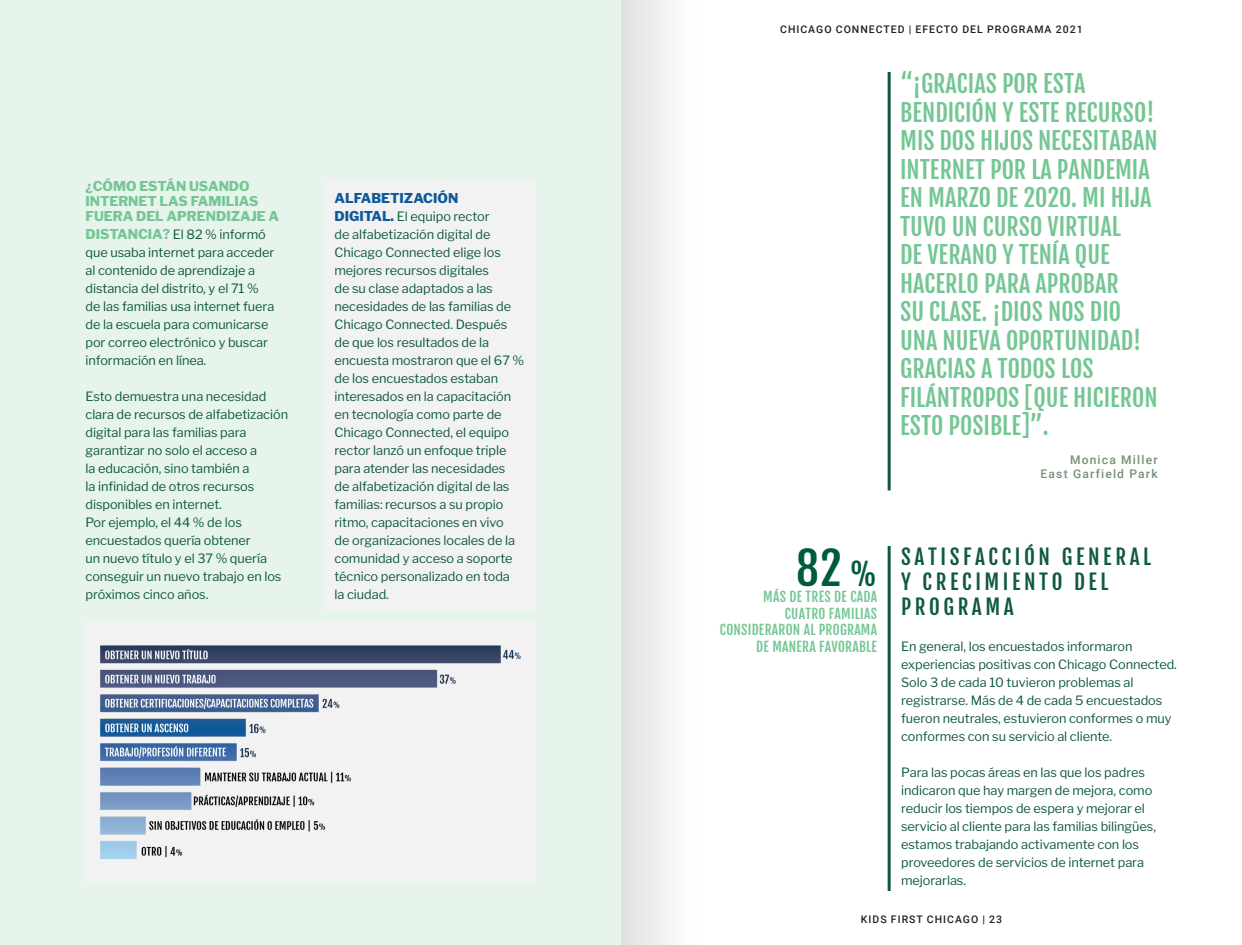
<style>
.page{position:relative;width:1242px;height:945px;background:#fff}
.page>*{position:absolute;margin:0;border:0;box-sizing:border-box;transform-origin:0 0}
.TOC_Entry_Text{font:45px "Fjalla One";color:#005b3a}
.Pull_Quote{font:24px/28.5px "Fjalla One";color:#75c695}
.Subtitle{font:21px/25.2px "Fjalla One";letter-spacing:.17em;color:#0e5a3a}
.TOC_Entry_Text-2{font:13.5px/16.5px "Fjalla One";letter-spacing:.02em;color:#75c695;text-align:right}
.Paragraph_Style_2{font:800 13.5px/15px "Libre Franklin";color:#75c695}
.Paragraph_Style_2-2{font:800 13.5px "Libre Franklin";color:#0d599a}
.Paragraph_Style_2-3{font:12.75px/18px "Libre Franklin";letter-spacing:-.005em;color:#0e5a3a}
.Header_-_Align_Cente{font:500 12px/14.4px "Roboto";letter-spacing:.1em;color:#749175;text-align:right}
.t1{font:500 10.5px "Roboto";letter-spacing:.095em;color:#231f20}
.s1{font-weight:800;font-size:13.5px;color:#75c695}
.s2{font-weight:800;font-size:13.5px;color:#0d599a}
.s3{font-size:30px}
</style>
<div class="page">
<div style="left:0;top:0;width:621px;height:945px;background:#e6f4ec"></div>
<div style="left:325px;top:180px;width:211px;height:432px;background:#f2f2f3"></div>
<img style="left:86px;top:622px;width:449px;height:260px">
<hr style="left:888px;top:546px;width:3px;height:345px;background:#0e5a3a">
<hr style="left:888px;top:72px;width:3px;height:418px;background:#0e5a3a">
<div style="left:621px;top:0;width:105px;height:945px;background:linear-gradient(to right,#e3e3e3,#fff)"></div>
<p class="Paragraph_Style_2" style="left:86px;top:179px;width:195px">¿CÓMO ESTÁN USANDO<br>INTERNET LAS FAMILIAS<br>FUERA DEL APRENDIZAJE A</p>
<p class="Paragraph_Style_2-3" style="left:86px;top:226px;width:190px"><span class="s1">DISTANCIA?</span> El 82 % informó que usaba internet para acceder al contenido de aprendizaje a distancia del distrito, y el 71 % de las familias usa internet fuera de la escuela para comunicarse por correo electrónico y buscar información en línea.</p>
<p class="Paragraph_Style_2-3" style="left:86px;top:388px;width:204px">Esto demuestra una necesidad clara de recursos de alfabetización digital para las familias para garantizar no solo el acceso a<br>la educación, sino también a<br>la infinidad de otros recursos disponibles en internet.<br>Por ejemplo, el 44 % de los encuestados quería obtener<br>un nuevo título y el 37 % quería conseguir un nuevo trabajo en los próximos cinco años.</p>
<p class="Paragraph_Style_2-2" style="left:334px;top:190px;width:125px">ALFABETIZACIÓN</p>
<p class="Paragraph_Style_2-3" style="left:334px;top:208px;width:191px"><span class="s2">DIGITAL.</span> El equipo rector<br>de alfabetización digital de<br>Chicago Connected elige los mejores recursos digitales<br>de su clase adaptados a las necesidades de las familias de<br>Chicago Connected. Después de que los resultados de la encuesta mostraron que el 67 % de los encuestados estaban interesados en la capacitación en tecnología como parte de<br>Chicago Connected, el equipo rector lanzó un enfoque triple para atender las necesidades<br>de alfabetización digital de las familias: recursos a su propio ritmo, capacitaciones en vivo<br>de organizaciones locales de la comunidad y acceso a soporte técnico personalizado en toda<br>la ciudad.</p>
<p class="t1" style="left:780px;top:22px;width:304px">CHICAGO CONNECTED | EFECTO DEL PROGRAMA 2021</p>
<p class="Pull_Quote" style="left:900px;top:70px;width:259px">“¡GRACIAS POR ESTA<br>BENDICIÓN Y ESTE RECURSO!<br>MIS DOS HIJOS NECESITABAN<br>INTERNET POR LA PANDEMIA<br>EN MARZO DE 2020. MI HIJA<br>TUVO UN CURSO VIRTUAL<br>DE VERANO Y TENÍA QUE<br>HACERLO PARA APROBAR<br>SU CLASE. ¡DIOS NOS DIO<br>UNA NUEVA OPORTUNIDAD!<br>GRACIAS A TODOS LOS<br>FILÁNTROPOS [QUE HICIERON<br>ESTO POSIBLE]”.</p>
<p class="Header_-_Align_Cente" style="left:1041px;top:452px;width:119px">Monica Miller<br>East Garfield Park</p>
<p class="TOC_Entry_Text" style="left:796px;top:540px;width:83px">82 <span class="s3">%</span></p>
<p class="TOC_Entry_Text-2" style="left:720px;top:589px;width:159px">MÁS DE TRES DE CADA<br>CUATRO FAMILIAS<br>CONSIDERARON AL PROGRAMA<br>DE MANERA FAVORABLE</p>
<p class="Subtitle" style="left:901px;top:544px;width:252px">SATISFACCIÓN GENERAL<br>Y CRECIMIENTO DEL<br>PROGRAMA</p>
<p class="Paragraph_Style_2-3" style="left:901px;top:637px;width:277px">En general, los encuestados informaron experiencias positivas con Chicago Connected.<br>Solo 3 de cada 10 tuvieron problemas al registrarse. Más de 4 de cada 5 encuestados fueron neutrales, estuvieron conformes o muy conformes con su servicio al cliente.</p>
<p class="Paragraph_Style_2-3" style="left:901px;top:763px;width:256px">Para las pocas áreas en las que los padres indicaron que hay margen de mejora, como reducir los tiempos de espera y mejorar el servicio al cliente para las familias bilingües, estamos trabajando activamente con los proveedores de servicios de internet para mejorarlas.</p>
<p class="t1" style="left:861px;top:912px;width:143px">KIDS FIRST CHICAGO | 23</p>
</div>
